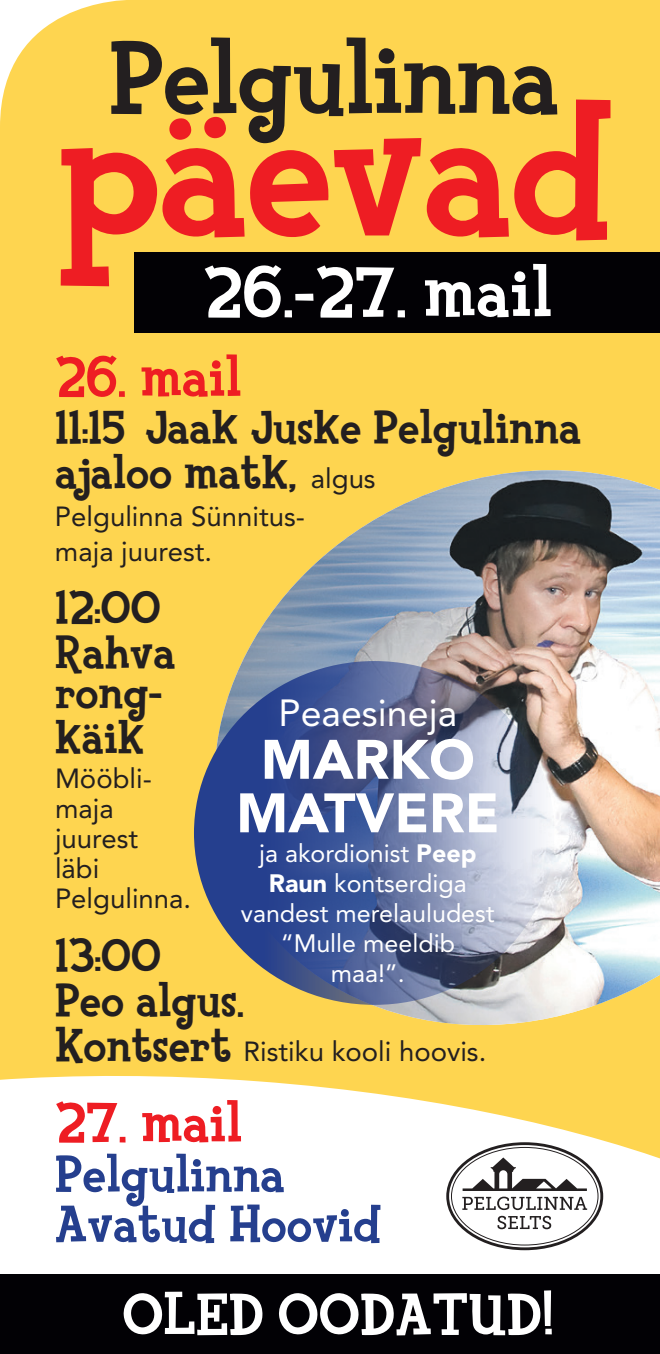
<style>
.page{position:relative;width:660px;height:1354px;background:#fff}
.page>*{position:absolute;margin:0;border:0;box-sizing:border-box;transform-origin:0 0}
.t1{font:800 192.5px "Fink";letter-spacing:-.01em;color:#ee1d23}
.t2{font:800 105px "Fink";letter-spacing:-.01em;color:#231f20}
.t3{font:800 72.5px "Fink";letter-spacing:.005em;color:#fff}
.t4{font:800 60px "Fink";letter-spacing:.005em;color:#fff}
.t5{font:800 57.5px "Fink";color:#ee1d23}
.t6{font:900 55px/53.5px "Avenir 65";color:#fff;text-align:center}
.t7{font:800 52.5px/50px "Fink";color:#253f8e}
.t8{font:800 47.5px/45px "Fink";color:#231f20}
.t9{font:37.5px "Avenir 55 Roman";color:#fff}
.t10{font:27.5px/30px "Avenir 55 Roman";color:#231f20}
.t11{font:25px/30px "Avenir 55 Roman";color:#fff;text-align:center}
.s1{font-family:"Avenir 55 Roman";font-weight:400;font-size:27.5px}
.s2{font-family:"Fink";font-weight:800;font-size:47.5px}
.s3{font-family:"Avenir 65";font-weight:900}
</style>
<div class="page">
<div style="left:0;top:0;width:659px;height:1053px;background:#fed550"></div>
<svg style="left:0;top:1053px;width:659px;height:198px"></svg>
<div style="left:173px;top:431px;width:486px;height:39px;background:#fed550"></div>
<img style="left:173px;top:470px;width:486px;height:594px">
<div style="left:0;top:1274px;width:659px;height:80px;background:#020105"></div>
<svg style="left:448px;top:1145px;width:152px;height:102px"></svg>
<div style="left:446px;top:1142px;width:156px;height:108px;border:3px solid #231f20;border-radius:50%"></div>
<svg style="left:462px;top:1157px;width:124px;height:72px"></svg>
<div style="left:135px;top:252px;width:524px;height:81px;background:#020105"></div>
<svg style="left:194px;top:661px;width:360px;height:344px;background:#5d6e9f"></svg>
<h2 class="t2" style="left:109px;top:13px;width:451px">Pelgulinna</h2>
<h1 class="t1" style="left:57px;top:51px;width:558px">päevad</h1>
<h3 class="t3" style="left:203px;top:247px;width:350px">26.-27. mail</h3>
<h3 class="t5" style="left:55px;top:341px;width:188px">26. mail</h3>
<h3 class="t8" style="left:55px;top:406px;width:527px">11:15 Jaak Juske Pelgulinna ajaloo matk, <span class="s1">algus</span></h3>
<p class="t10" style="left:55px;top:499px;width:251px;line-height:35px">Pelgulinna Sünnitus&shy;maja juurest.</p>
<h3 class="t8" style="left:55px;top:586px;width:122px">12:00<br>Rahva</h3>
<h3 class="t8" style="left:55px;top:671px;width:109px">rong&shy;käik</h3>
<p class="t10" style="left:55px;top:764px;width:137px">Mööbli&shy;maja juurest<br>läbi<br>Pelgulinna.</p>
<h3 class="t8" style="left:55px;top:934px;width:190px">13:00<br>Peo algus.</h3>
<p class="t10" style="left:55px;top:1036px;width:432px"><span class="s2">Kontsert</span> Ristiku kooli hoovis.</p>
<h3 class="t9" style="left:278px;top:691px;width:180px">Peaesineja</h3>
<h3 class="t6" style="left:236px;top:732px;width:264px">MARKO<br>MATVERE</h3>
<p class="t11" style="left:241px;top:838px;width:255px">ja akordionist <span class="s3">Peep<br>Raun</span> kontserdiga vandest merelauludest “Mulle meeldib maa!”.</p>
<h3 class="t5" style="left:55px;top:1086px;width:188px">27. mail</h3>
<h3 class="t7" style="left:55px;top:1150px;width:328px">Pelgulinna<br>Avatud Hoovid</h3>
<h3 class="t4" style="left:122px;top:1277px;width:431px">OLED OODATUD!</h3>
</div>
